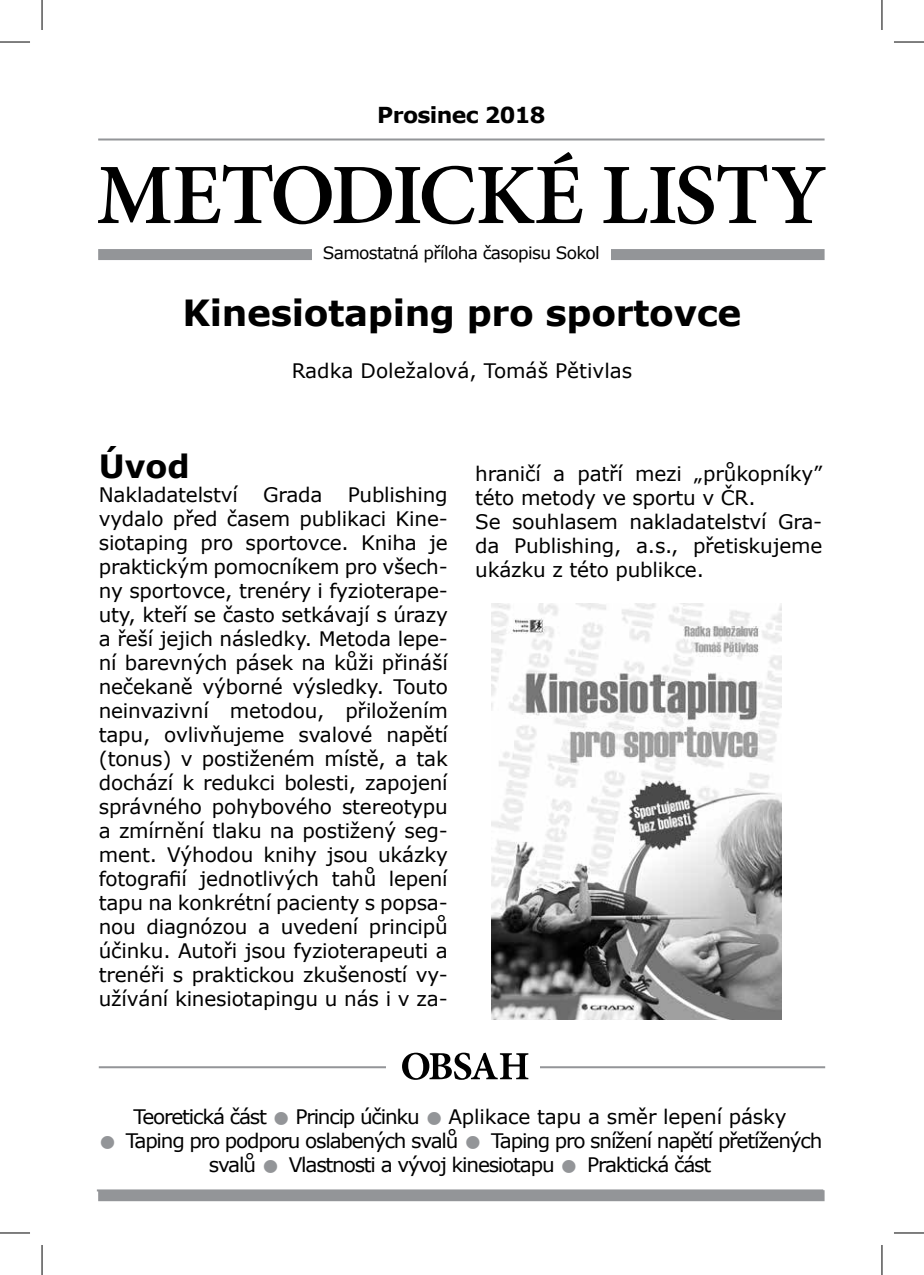
<style>
.page{position:relative;width:924px;height:1275px;background:#fff}
.page>*{position:absolute;margin:0;border:0;box-sizing:border-box;transform-origin:0 0}
.t1{font:700 36px "Verdana";letter-spacing:-.01em;color:#000}
.t2{font:700 32px "Verdana";color:#000}
.t3{font:700 22px "Verdana";letter-spacing:-.03em;color:#000}
.t4{font:20px/24px "Verdana";letter-spacing:-.01em;color:#000;text-align:justify}
.t5{font:20px/24px "Verdana";letter-spacing:-.06em;color:#000;text-align:center}
.t6{font:17px "Verdana";letter-spacing:-.04em;color:#000}
.s1{font-size:36px;color:#939598}
</style>
<div class="page">
<svg style="left:98px;top:152px;width:727px;height:72px"></svg>
<div style="left:98px;top:1190px;width:726px;height:11px;background:#939598"></div>
<hr style="left:97px;top:1189px;width:725px;height:2px;background:#939598">
<hr style="left:98px;top:138px;width:726px;height:2px;background:#939598">
<div style="left:98px;top:249px;width:726px;height:11px;background:#939598"></div>
<hr style="left:99px;top:1066px;width:725px;height:2px;background:#939598">
<div style="left:312px;top:239px;width:298px;height:28px;background:#fff"></div>
<div style="left:386px;top:1051px;width:153px;height:38px;background:#fff"></div>
<svg style="left:402px;top:1052px;width:126px;height:27px"></svg>
<img style="left:491px;top:603px;width:290px;height:416px">
<hr style="left:0;top:42px;width:30px;height:1px;background:#000">
<hr style="left:893px;top:42px;width:30px;height:1px;background:#000">
<hr style="left:0;top:1232px;width:30px;height:1px;background:#000">
<hr style="left:893px;top:1232px;width:30px;height:1px;background:#000">
<hr style="left:42px;top:0;width:1px;height:30px;background:#000">
<hr style="left:42px;top:1245px;width:1px;height:30px;background:#000">
<hr style="left:881px;top:0;width:1px;height:30px;background:#000">
<hr style="left:881px;top:1245px;width:1px;height:30px;background:#000">
<p class="t3" style="left:377px;top:99px;width:170px">Prosinec 2018</p>
<p class="t6" style="left:323px;top:241px;width:278px">Samostatná příloha časopisu Sokol</p>
<h1 class="t1" style="left:182px;top:287px;width:560px">Kinesiotaping pro sportovce</h1>
<p class="t4" style="left:291px;top:359px;width:342px">Radka Doležalová, Tomáš Pětivlas</p>
<h2 class="t2" style="left:99px;top:444px;width:93px">Úvod</h2>
<p class="t4" style="left:99px;top:483px;width:141px">Nakladatelství</p>
<p class="t4" style="left:263px;top:483px;width:61px">Grada</p>
<p class="t4" style="left:99px;top:483px;width:350px;text-indent:249px">Publishing vydalo před časem publikaci Kine&shy;siotaping pro sportovce. Kniha je praktickým pomocníkem pro všech&shy;ny sportovce, trenéry i fyzioterape&shy;uty, kteří se často setkávají s úrazy a řeší jejich následky. Metoda lepe&shy;ní barevných pásek na kůži přináší nečekaně výborné výsledky. Touto neinvazivní metodou, přiložením tapu, ovlivňujeme svalové napětí (tonus) v postiženém místě, a tak dochází k redukci bolesti, zapojení správného pohybového stereotypu a zmírnění tlaku na postižený seg&shy;ment. Výhodou knihy jsou ukázky fotografií jednotlivých tahů lepení tapu na konkrétní pacienty s popsa&shy;nou diagnózou a uvedení principů účinku. Autoři jsou fyzioterapeuti a trenéři s praktickou zkušeností vy&shy;užívání kinesiotapingu u nás i v za-</p>
<p class="t4" style="left:475px;top:461px;width:348px;text-align:left">hraničí a patří mezi „průkopníky” této metody ve sportu v ČR.<br>Se souhlasem nakladatelství Gra&shy;da Publishing, a.s., přetiskujeme ukázku z této publikce.</p>
<p class="t5" style="left:133px;top:1105px;width:654px">Teoretická část <span class="s1">•</span> Princip účinku <span class="s1">•</span> Aplikace tapu a směr lepení pásky</p>
<p class="t5" style="left:98px;top:1129px;width:725px"><span class="s1">•</span> Taping pro podporu oslabených svalů <span class="s1">•</span> Taping pro snížení napětí přetížených svalů <span class="s1">•</span> Vlastnosti a vývoj kinesiotapu <span class="s1">•</span> Praktická část</p>
</div>
